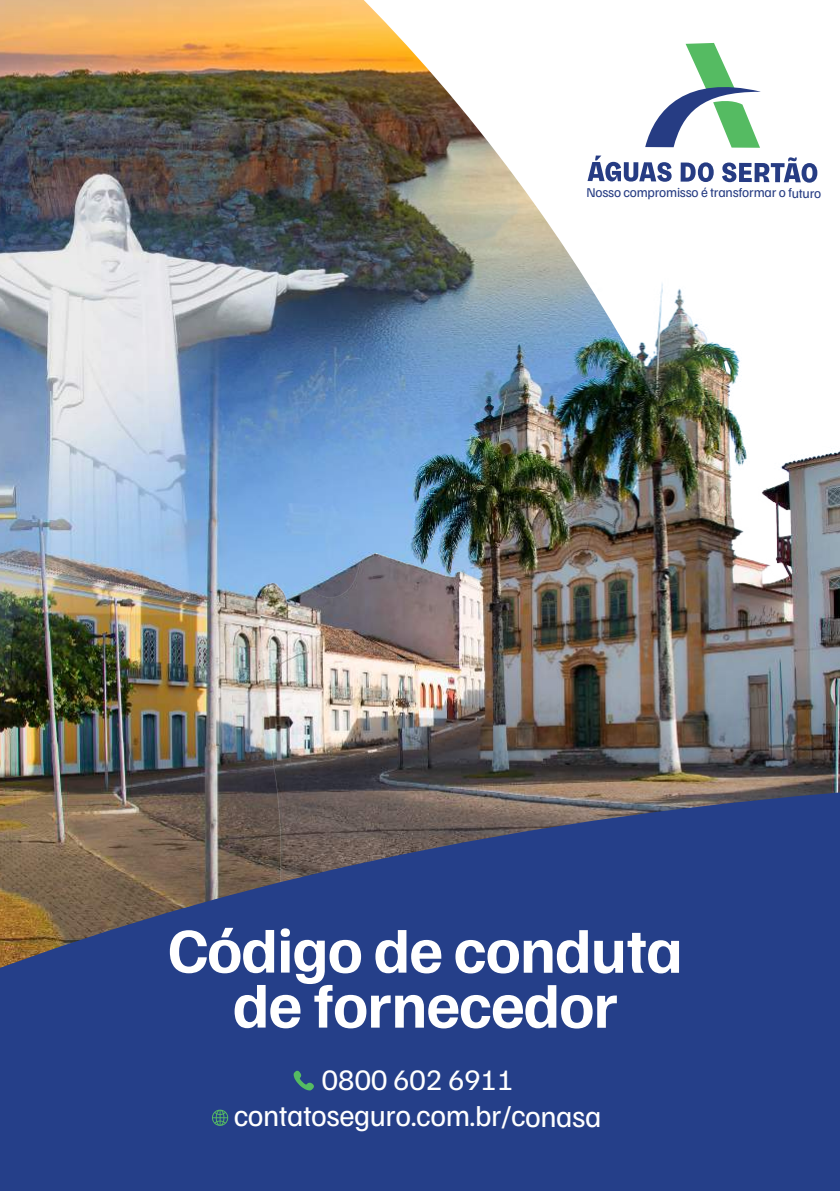
<style>
.page{position:relative;width:840px;height:1191px;background:#fff}
.page>*{position:absolute;margin:0;border:0;box-sizing:border-box;transform-origin:0 0}
.t1{font:700 63.8px/55px "Familjen Grotesk";letter-spacing:-.015em;color:#fff;text-align:center}
.t2{font:29.8px/36px "Familjen Grotesk";letter-spacing:-.015em;color:#fff;text-align:center}
.t3{font:13.4px "Familjen Grotesk";letter-spacing:-.015em;color:#263c83}
</style>
<div class="page">
<img style="left:0;top:0;width:839px;height:672px">
<img style="left:0;top:672px;width:839px;height:128px">
<svg style="left:0;top:800px;width:839px;height:390px;background:#324580"></svg>
<svg style="left:644px;top:43px;width:116px;height:105px"></svg>
<svg style="left:587px;top:155px;width:84px;height:27px"></svg>
<svg style="left:680px;top:162px;width:33px;height:20px"></svg>
<svg style="left:721px;top:157px;width:95px;height:26px"></svg>
<svg style="left:293px;top:1070px;width:21px;height:20px"></svg>
<svg style="left:212px;top:1109px;width:16px;height:16px"></svg>
<svg style="left:723px;top:361px;width:6px;height:14px"></svg>
<p class="t3" style="left:586px;top:184px;width:236px">Nosso compromisso é transformar o futuro</p>
<h1 class="t1" style="left:168px;top:920px;width:516px">Código de conduta de fornecedor</h1>
<p class="t2" style="left:233px;top:1060px;width:369px">0800 602 6911 contatoseguro.com.br/conasa</p>
</div>
